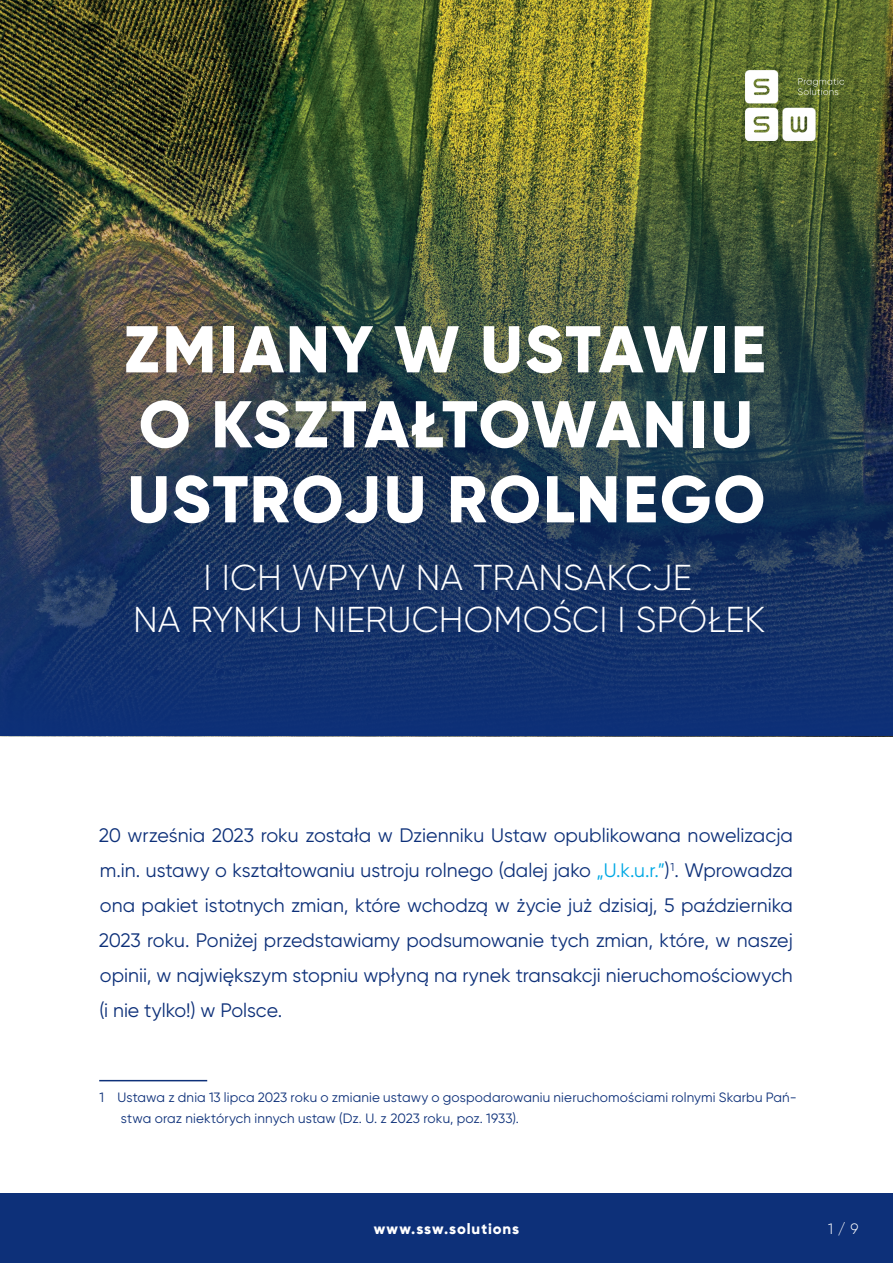
<style>
.page{position:relative;width:893px;height:1263px;background:#fff}
.page>*{position:absolute;margin:0;border:0;box-sizing:border-box;transform-origin:0 0}
.t1{font:800 66px/75px "Gilroy";letter-spacing:.025em;color:#fff}
.t2{font:300 36px/42px "Gilroy";color:#fff;text-align:center}
.t3{font:19.5px/35.1px "Gilroy";color:#0d3079;text-align:justify}
.t4{font:800 15px "Gilroy";letter-spacing:.06em;color:#fff}
.t5{font:300 15px "Gilroy";color:#fff}
.t6{font:13.5px/21px "Gilroy";letter-spacing:.015em;color:#0d3079}
.s1{color:#00a8e4}
</style>
<div class="page">
<div style="left:0;top:1193px;width:893px;height:70px;background:#0d3079"></div>
<img style="left:0;top:0;width:893px;height:133px">
<img style="left:745px;top:70px;width:98px;height:63px">
<hr style="left:99px;top:1080px;width:108px;height:1px;background:#0d3079">
<img style="left:0;top:133px;width:893px;height:604px">
<h1 class="t1" style="left:124px;top:311px;width:643px">ZMIANY W USTAWIE<br>O KSZTAŁTOWANIU<br>USTROJU ROLNEGO</h1>
<h2 class="t2" style="left:133px;top:556px;width:633px">I ICH WPYW NA TRANSAKCJE<br>NA RYNKU NIERUCHOMOŚCI I SPÓŁEK</h2>
<p class="t3" style="left:99px;top:817px;width:696px">20 września 2023 roku została w Dzienniku Ustaw opublikowana nowelizacja m.in. ustawy o kształtowaniu ustroju rolnego (dalej jako <span class="s1">„U.k.u.r.”</span>)<sup>1</sup>. Wprowadza ona pakiet istotnych zmian, które wchodzą w życie już dzisiaj, 5 października 2023 roku. Poniżej przedstawiamy podsumowanie tych zmian, które, w naszej opinii, w największym stopniu wpłyną na rynek transakcji nieruchomościowych (i nie tylko!) w Polsce.</p>
<p class="t6" style="left:121px;top:1086px;width:677px;text-indent:-21px">1 Ustawa z dnia 13 lipca 2023 roku o zmianie ustawy o gospodarowaniu nieruchomościami rolnymi Skarbu Pań&shy;stwa oraz niektórych innych ustaw (Dz. U. z 2023 roku, poz. 1933).</p>
<p class="t4" style="left:374px;top:1219px;width:147px">www.ssw.solutions</p>
<p class="t5" style="left:828px;top:1219px;width:32px">1 / 9</p>
</div>
